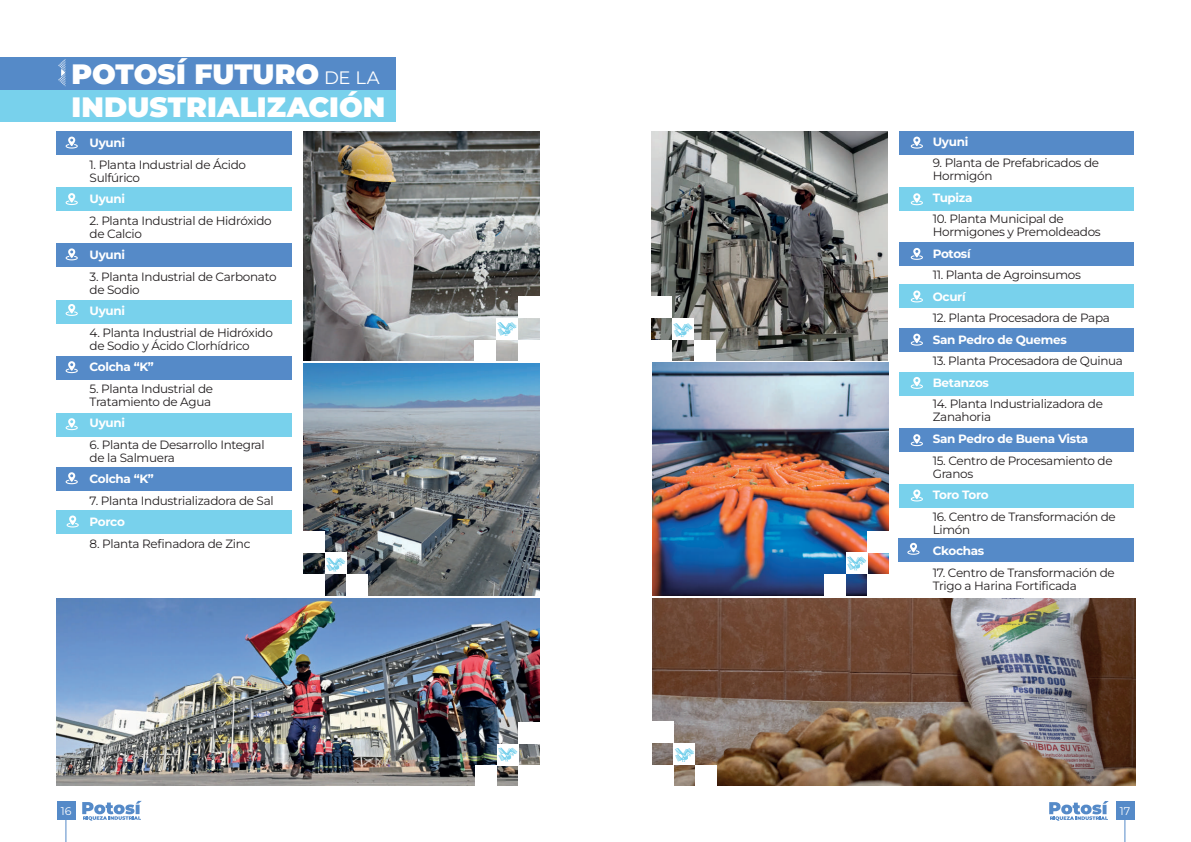
<style>
.page{position:relative;width:1191px;height:842px;background:#fff}
.page>*{position:absolute;margin:0;border:0;box-sizing:border-box;transform-origin:0 0}
.t1{font:900 28px/33px "Montserrat";color:#fff}
.t2{font:12px/13px "Montserrat";letter-spacing:-.025em;color:#231f20}
.t3{font:700 12px "Montserrat";letter-spacing:-.025em;color:#fff}
.t4{font:11px "Montserrat";color:#fff}
.s1{font-weight:400;font-size:18px}
</style>
<div class="page">
<div style="left:57px;top:510px;width:235px;height:24px;background:#78d1ec"></div>
<svg style="left:66px;top:515px;width:13px;height:12px"></svg>
<div style="left:0;top:90px;width:395px;height:32px;background:#78d1ec"></div>
<div style="left:0;top:57px;width:395px;height:33px;background:#558ac8"></div>
<div style="left:57px;top:467px;width:235px;height:24px;background:#558ac8"></div>
<div style="left:898px;top:131px;width:235px;height:23px;background:#558ac8"></div>
<div style="left:898px;top:188px;width:235px;height:23px;background:#78d1ec"></div>
<div style="left:898px;top:242px;width:235px;height:24px;background:#558ac8"></div>
<div style="left:898px;top:285px;width:235px;height:23px;background:#78d1ec"></div>
<div style="left:898px;top:328px;width:235px;height:23px;background:#558ac8"></div>
<div style="left:898px;top:372px;width:235px;height:23px;background:#78d1ec"></div>
<div style="left:898px;top:428px;width:235px;height:24px;background:#558ac8"></div>
<div style="left:898px;top:484px;width:235px;height:23px;background:#78d1ec"></div>
<svg style="left:910px;top:137px;width:13px;height:12px"></svg>
<svg style="left:910px;top:193px;width:13px;height:12px"></svg>
<svg style="left:910px;top:248px;width:13px;height:12px"></svg>
<svg style="left:910px;top:290px;width:13px;height:12px"></svg>
<svg style="left:910px;top:334px;width:13px;height:12px"></svg>
<svg style="left:910px;top:377px;width:13px;height:12px"></svg>
<svg style="left:910px;top:434px;width:13px;height:12px"></svg>
<svg style="left:910px;top:489px;width:13px;height:12px"></svg>
<div style="left:57px;top:131px;width:235px;height:24px;background:#558ac8"></div>
<div style="left:57px;top:188px;width:235px;height:23px;background:#78d1ec"></div>
<div style="left:57px;top:243px;width:235px;height:24px;background:#558ac8"></div>
<div style="left:57px;top:300px;width:235px;height:23px;background:#78d1ec"></div>
<div style="left:57px;top:356px;width:235px;height:23px;background:#558ac8"></div>
<div style="left:57px;top:413px;width:235px;height:24px;background:#78d1ec"></div>
<svg style="left:65px;top:137px;width:13px;height:12px"></svg>
<svg style="left:65px;top:193px;width:13px;height:12px"></svg>
<svg style="left:65px;top:248px;width:13px;height:12px"></svg>
<svg style="left:65px;top:304px;width:13px;height:12px"></svg>
<svg style="left:65px;top:361px;width:13px;height:12px"></svg>
<svg style="left:65px;top:418px;width:13px;height:12px"></svg>
<svg style="left:65px;top:472px;width:13px;height:12px"></svg>
<img style="left:56px;top:599px;width:483px;height:186px">
<img style="left:304px;top:363px;width:235px;height:233px">
<img style="left:304px;top:131px;width:235px;height:229px">
<img style="left:652px;top:599px;width:483px;height:186px">
<img style="left:652px;top:131px;width:235px;height:229px">
<img style="left:653px;top:363px;width:235px;height:233px">
<div style="left:303px;top:531px;width:22px;height:21px;background:#fff"></div>
<div style="left:325px;top:552px;width:21px;height:22px;background:#fff"></div>
<div style="left:303px;top:574px;width:22px;height:22px;background:#fff"></div>
<div style="left:346px;top:574px;width:22px;height:22px;background:#fff"></div>
<svg style="left:326px;top:558px;width:19px;height:13px"></svg>
<div style="left:518px;top:296px;width:21px;height:22px;background:#fff"></div>
<div style="left:496px;top:318px;width:22px;height:22px;background:#fff"></div>
<div style="left:518px;top:340px;width:21px;height:22px;background:#fff"></div>
<div style="left:474px;top:340px;width:22px;height:22px;background:#fff"></div>
<svg style="left:497px;top:322px;width:20px;height:14px"></svg>
<div style="left:518px;top:722px;width:22px;height:22px;background:#fff"></div>
<div style="left:497px;top:744px;width:21px;height:21px;background:#fff"></div>
<div style="left:518px;top:765px;width:22px;height:22px;background:#fff"></div>
<div style="left:475px;top:765px;width:22px;height:22px;background:#fff"></div>
<svg style="left:498px;top:748px;width:19px;height:13px"></svg>
<div style="left:650px;top:296px;width:22px;height:22px;background:#fff"></div>
<div style="left:672px;top:318px;width:22px;height:22px;background:#fff"></div>
<div style="left:650px;top:340px;width:22px;height:22px;background:#fff"></div>
<div style="left:694px;top:340px;width:21px;height:22px;background:#fff"></div>
<svg style="left:673px;top:323px;width:20px;height:14px"></svg>
<div style="left:867px;top:531px;width:22px;height:21px;background:#fff"></div>
<div style="left:845px;top:552px;width:22px;height:22px;background:#fff"></div>
<div style="left:867px;top:574px;width:22px;height:22px;background:#fff"></div>
<div style="left:824px;top:574px;width:21px;height:22px;background:#fff"></div>
<svg style="left:847px;top:557px;width:19px;height:13px"></svg>
<div style="left:652px;top:721px;width:21px;height:22px;background:#fff"></div>
<div style="left:673px;top:743px;width:22px;height:22px;background:#fff"></div>
<div style="left:652px;top:765px;width:21px;height:21px;background:#fff"></div>
<div style="left:695px;top:765px;width:22px;height:22px;background:#fff"></div>
<svg style="left:674px;top:748px;width:20px;height:14px"></svg>
<svg style="left:58px;top:59px;width:8px;height:27px"></svg>
<div style="left:898px;top:538px;width:235px;height:23px;background:#558ac8"></div>
<svg style="left:907px;top:543px;width:12px;height:12px"></svg>
<div style="left:1115px;top:801px;width:19px;height:19px;background:#558ac8"></div>
<svg style="left:1124px;top:820px;width:1px;height:22px"></svg>
<div style="left:56px;top:801px;width:19px;height:19px;background:#558ac8"></div>
<svg style="left:65px;top:820px;width:1px;height:22px"></svg>
<svg style="left:82px;top:801px;width:60px;height:20px"></svg>
<svg style="left:1049px;top:801px;width:59px;height:20px"></svg>
<h1 class="t1" style="left:71px;top:55px;width:315px">POTOSÍ FUTURO <span class="s1">DE LA<br></span>INDUSTRIALIZACIÓN</h1>
<p class="t3" style="left:90px;top:134px;width:37px">Uyuni</p>
<p class="t2" style="left:90px;top:158px;width:158px">1. Planta Industrial de Ácido<br>Sulfúrico</p>
<p class="t3" style="left:90px;top:190px;width:37px">Uyuni</p>
<p class="t2" style="left:90px;top:214px;width:184px">2. Planta Industrial de Hidróxido de Calcio</p>
<p class="t3" style="left:90px;top:246px;width:37px">Uyuni</p>
<p class="t2" style="left:90px;top:270px;width:188px">3. Planta Industrial de Carbonato de Sodio</p>
<p class="t3" style="left:90px;top:302px;width:37px">Uyuni</p>
<p class="t2" style="left:90px;top:326px;width:185px">4. Planta Industrial de Hidróxido de Sodio y Ácido Clorhídrico</p>
<p class="t3" style="left:90px;top:358px;width:66px">Colcha “K”</p>
<p class="t2" style="left:90px;top:382px;width:125px">5. Planta Industrial de<br>Tratamiento de Agua</p>
<p class="t3" style="left:90px;top:414px;width:37px">Uyuni</p>
<p class="t2" style="left:90px;top:438px;width:176px">6. Planta de Desarrollo Integral de la Salmuera</p>
<p class="t3" style="left:90px;top:470px;width:66px">Colcha “K”</p>
<p class="t2" style="left:90px;top:494px;width:186px">7. Planta Industrializadora de Sal</p>
<p class="t3" style="left:90px;top:513px;width:37px">Porco</p>
<p class="t2" style="left:90px;top:537px;width:162px">8. Planta Refinadora de Zinc</p>
<p class="t3" style="left:932px;top:133px;width:37px">Uyuni</p>
<p class="t2" style="left:932px;top:156px;width:168px">9. Planta de Prefabricados de<br>Hormigón</p>
<p class="t3" style="left:932px;top:189px;width:41px">Tupiza</p>
<p class="t2" style="left:932px;top:212px;width:170px">10. Planta Municipal de<br>Hormigones y Premoldeados</p>
<p class="t3" style="left:932px;top:245px;width:39px">Potosí</p>
<p class="t2" style="left:932px;top:268px;width:150px">11. Planta de Agroinsumos</p>
<p class="t3" style="left:932px;top:288px;width:35px">Ocurí</p>
<p class="t2" style="left:932px;top:311px;width:179px">12. Planta Procesadora de Papa</p>
<p class="t3" style="left:932px;top:331px;width:135px">San Pedro de Quemes</p>
<p class="t2" style="left:932px;top:354px;width:192px">13. Planta Procesadora de Quinua</p>
<p class="t3" style="left:932px;top:374px;width:58px">Betanzos</p>
<p class="t2" style="left:932px;top:397px;width:172px">14. Planta Industrializadora de<br>Zanahoria</p>
<p class="t3" style="left:932px;top:430px;width:157px">San Pedro de Buena Vista</p>
<p class="t2" style="left:932px;top:453px;width:181px">15. Centro de Procesamiento de<br>Granos</p>
<p class="t3" style="left:932px;top:486px;width:58px">Toro Toro</p>
<p class="t2" style="left:932px;top:509px;width:184px">16. Centro de Transformación de<br>Limón</p>
<p class="t3" style="left:932px;top:542px;width:53px">Ckochas</p>
<p class="t2" style="left:932px;top:565px;width:183px">17. Centro de Transformación de<br>Trigo a Harina Fortificada</p>
<p class="t4" style="left:61px;top:803px;width:12px">16</p>
<p class="t4" style="left:1120px;top:803px;width:12px">17</p>
</div>
